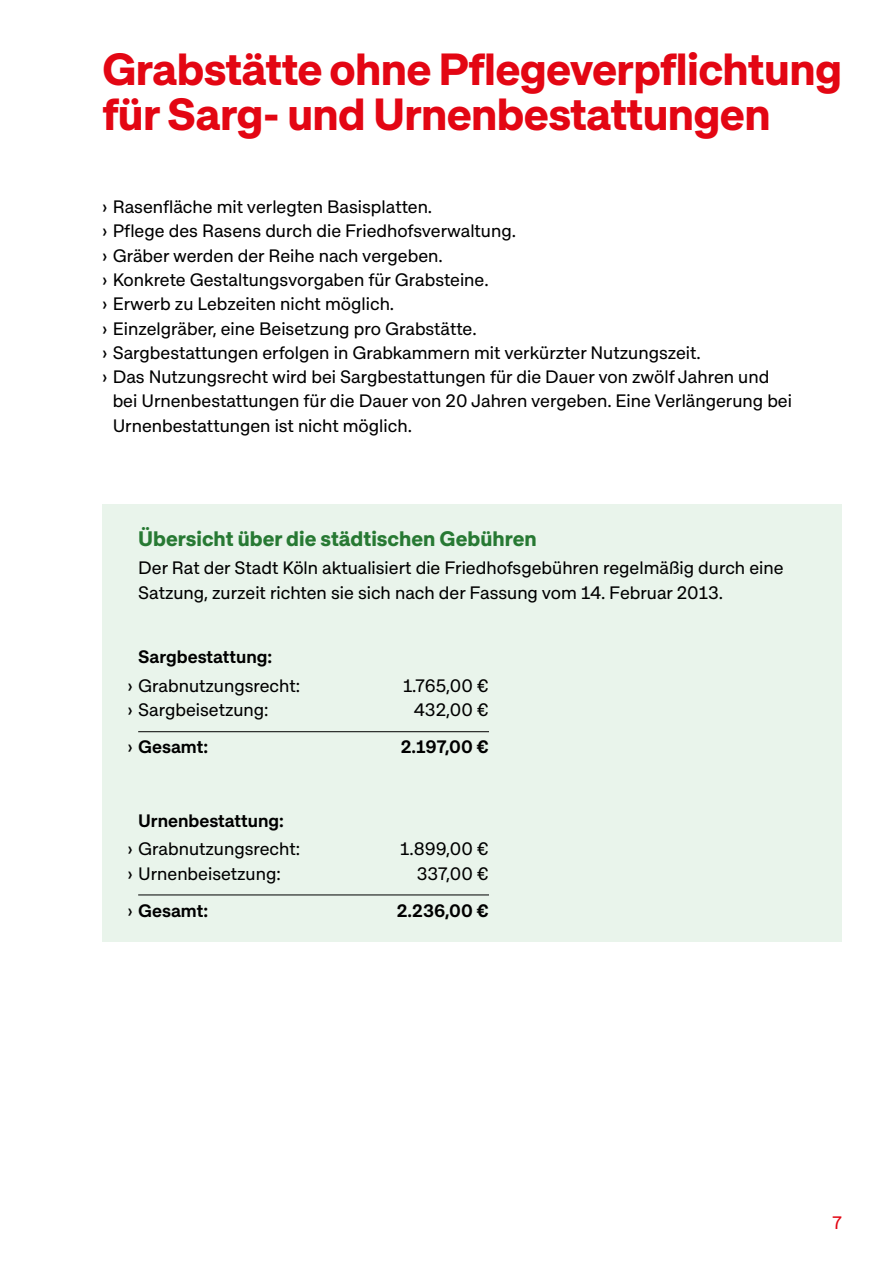
<style>
.page{position:relative;width:893px;height:1263px;background:#fff}
.page>*{position:absolute;margin:0;border:0;box-sizing:border-box;transform-origin:0 0}
.Headline_30pt_bis_16{font:700 45px/45px "Approach Koeln";letter-spacing:-.015em;color:#e30613}
.Zwischenüberschrift{font:700 21px "Approach Koeln";color:#277933}
.Fließtext{font:18px/24.3px "Approach Koeln";color:#000}
.Zwischenüberschrift-2{font:600 18px "Approach Koeln";color:#000}
.t1{font:18px "Approach Koeln";color:#e30613}
.s1{font-weight:400}
</style>
<div class="page">
<div style="left:102px;top:504px;width:740px;height:438px;background:#e9f4eb"></div>
<hr style="left:138px;top:731px;width:351px;height:1px;background:#000">
<hr style="left:138px;top:894px;width:351px;height:1px;background:#000">
<h2 class="Headline_30pt_bis_16" style="left:102px;top:45px;width:741px">Grabstätte ohne Pflegeverpflichtung für Sarg- und Urnenbestattungen</h2>
<p class="Fließtext" style="left:102px;top:194px;width:332px">› Rasenfläche mit verlegten Basisplatten.</p>
<p class="Fließtext" style="left:102px;top:218px;width:415px">› Pflege des Rasens durch die Friedhofsverwaltung.</p>
<p class="Fließtext" style="left:102px;top:243px;width:342px">› Gräber werden der Reihe nach vergeben.</p>
<p class="Fließtext" style="left:102px;top:267px;width:388px">› Konkrete Gestaltungsvorgaben für Grabsteine.</p>
<p class="Fließtext" style="left:102px;top:291px;width:294px">› Erwerb zu Lebzeiten nicht möglich.</p>
<p class="Fließtext" style="left:102px;top:315px;width:376px">› Einzelgräber, eine Beisetzung pro Grabstätte.</p>
<p class="Fließtext" style="left:102px;top:340px;width:600px">› Sargbestattungen erfolgen in Grabkammern mit verkürzter Nutzungszeit.</p>
<p class="Fließtext" style="left:113px;top:364px;width:681px;text-indent:-11px">› Das Nutzungsrecht wird bei Sargbestattungen für die Dauer von zwölf Jahren und bei Urnenbestattungen für die Dauer von 20 Jahren vergeben. Eine Verlängerung bei<br>Urnenbestattungen ist nicht möglich.</p>
<h3 class="Zwischenüberschrift" style="left:138px;top:525px;width:400px">Übersicht über die städtischen Gebühren</h3>
<p class="Fließtext" style="left:138px;top:555px;width:647px">Der Rat der Stadt Köln aktualisiert die Friedhofsgebühren regelmäßig durch eine<br>Satzung, zurzeit richten sie sich nach der Fassung vom 14. Februar 2013.</p>
<h3 class="Zwischenüberschrift-2" style="left:138px;top:646px;width:136px">Sargbestattung:</h3>
<p class="Fließtext" style="left:128px;top:673px;width:174px">› Grabnutzungsrecht:</p>
<p class="Fließtext" style="left:403px;top:673px;width:87px">1.765,00 €</p>
<p class="Fließtext" style="left:128px;top:697px;width:143px">› Sargbeisetzung:</p>
<p class="Fließtext" style="left:414px;top:697px;width:77px">432,00 €</p>
<p class="Zwischenüberschrift-2" style="left:128px;top:735px;width:82px"><span class="s1">›</span> Gesamt:</p>
<p class="Zwischenüberschrift-2" style="left:401px;top:735px;width:90px">2.197,00 €</p>
<h3 class="Zwischenüberschrift-2" style="left:138px;top:809px;width:147px">Urnenbestattung:</h3>
<p class="Fließtext" style="left:128px;top:836px;width:174px">› Grabnutzungsrecht:</p>
<p class="Fließtext" style="left:400px;top:836px;width:90px">1.899,00 €</p>
<p class="Fließtext" style="left:128px;top:860px;width:155px">› Urnenbeisetzung:</p>
<p class="Fließtext" style="left:417px;top:860px;width:74px">337,00 €</p>
<p class="Zwischenüberschrift-2" style="left:128px;top:899px;width:82px"><span class="s1">›</span> Gesamt:</p>
<p class="Zwischenüberschrift-2" style="left:397px;top:899px;width:94px">2.236,00 €</p>
<p class="t1" style="left:832px;top:1211px;width:11px">7</p>
</div>
